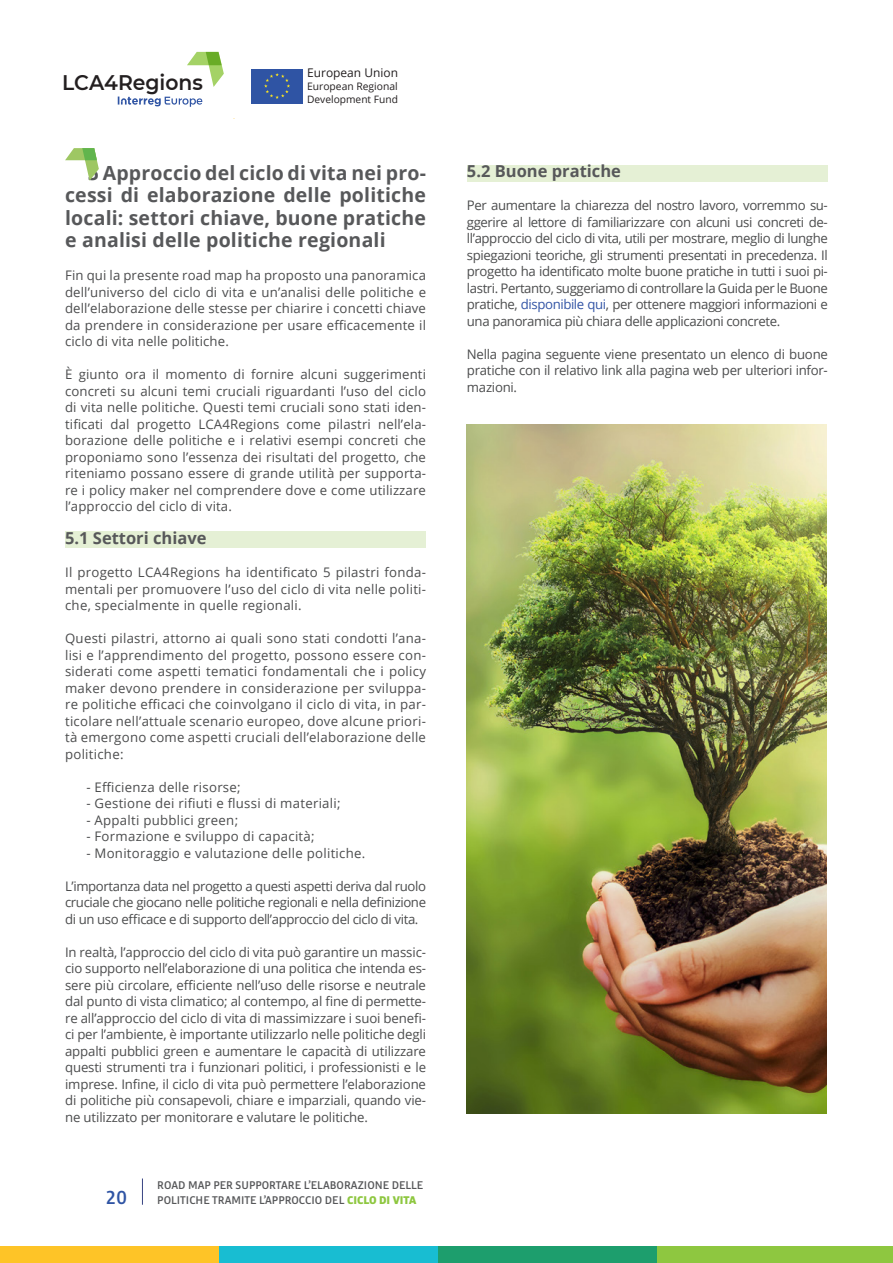
<style>
.page{position:relative;width:893px;height:1263px;background:#fff}
.page>*{position:absolute;margin:0;border:0;box-sizing:border-box;transform-origin:0 0}
.t1{font:600 21.15px "Montserrat";color:#231f20;scale:.96 1}
.t2{font:500 20.25px "Bulo";color:#2f54a4}
.t3{font:700 19.5px/22.5px "Open Sans";letter-spacing:.01em;color:#57585a;text-align:justify}
.t4{font:700 16.5px "Open Sans";color:#57585a}
.t5{font:13.2px/16.5px "Open Sans";letter-spacing:.01em;color:#4b4c4d;text-align:justify}
.t6{font:500 12px/15px "Bulo";color:#57585a}
.t7{font:12px "Open Sans";color:#231f20}
.t8{font:10.35px "Open Sans";color:#231f20}
.t9{font:10.2px "Open Sans";color:#231f20}
.s1{font-weight:900;color:#8ec740}
.s2{color:#3254a5}
</style>
<div class="page">
<img style="left:467px;top:424px;width:359px;height:690px">
<div style="left:65px;top:532px;width:361px;height:16px;background:#e5f0d5"></div>
<div style="left:467px;top:165px;width:361px;height:16px;background:#e5f0d5"></div>
<div style="left:251px;top:69px;width:52px;height:34px;background:#2f54a4"></div>
<svg style="left:264px;top:73px;width:26px;height:26px"></svg>
<svg style="left:118px;top:97px;width:84px;height:10px"></svg>
<svg style="left:187px;top:52px;width:37px;height:35px"></svg>
<svg style="left:142px;top:1178px;width:1px;height:27px"></svg>
<div style="left:0;top:1247px;width:219px;height:16px;background:#fec427"></div>
<div style="left:219px;top:1247px;width:219px;height:16px;background:#18bdd2"></div>
<div style="left:438px;top:1247px;width:219px;height:16px;background:#1d9e6d"></div>
<div style="left:657px;top:1247px;width:236px;height:16px;background:#8ec740"></div>
<svg style="left:65px;top:148px;width:34px;height:33px"></svg>
<h1 class="t1" style="left:62px;top:67px;width:148px">LCA4Regions</h1>
<p class="t7" style="left:307px;top:65px;width:92px">European Union</p>
<p class="t8" style="left:307px;top:79px;width:92px">European Regional</p>
<p class="t9" style="left:307px;top:92px;width:92px">Development Fund</p>
<p class="t3" style="left:65px;top:161px;width:362px;text-indent:23px">5 Approccio del ciclo di vita nei pro&shy;cessi di elaborazione delle politiche locali: settori chiave, buone pratiche e analisi delle politiche regionali</p>
<p class="t5" style="left:65px;top:267px;width:362px">Fin qui la presente road map ha proposto una panoramica dell’universo del ciclo di vita e un’analisi delle politiche e dell’elaborazione delle stesse per chiarire i concetti chiave da prendere in considerazione per usare efficacemente il ciclo di vita nelle politiche.</p>
<p class="t5" style="left:65px;top:366px;width:362px">È giunto ora il momento di fornire alcuni suggerimenti concreti su alcuni temi cruciali riguardanti l’uso del ciclo di vita nelle politiche. Questi temi cruciali sono stati iden&shy;tificati dal progetto LCA4Regions come pilastri nell’ela&shy;borazione delle politiche e i relativi esempi concreti che proponiamo sono l’essenza dei risultati del progetto, che riteniamo possano essere di grande utilità per supporta&shy;re i policy maker nel comprendere dove e come utilizzare l’approccio del ciclo di vita.</p>
<p class="t4" style="left:65px;top:527px;width:143px">5.1 Settori chiave</p>
<p class="t5" style="left:65px;top:564px;width:362px">Il progetto LCA4Regions ha identificato 5 pilastri fonda&shy;mentali per promuovere l’uso del ciclo di vita nelle politi&shy;che, specialmente in quelle regionali.</p>
<p class="t5" style="left:65px;top:630px;width:362px">Questi pilastri, attorno ai quali sono stati condotti l’ana&shy;lisi e l’apprendimento del progetto, possono essere con&shy;siderati come aspetti tematici fondamentali che i policy maker devono prendere in considerazione per sviluppa&shy;re politiche efficaci che coinvolgano il ciclo di vita, in par&shy;ticolare nell’attuale scenario europeo, dove alcune priori&shy;tà emergono come aspetti cruciali dell’elaborazione delle politiche:</p>
<p class="t5" style="left:86px;top:778px;width:156px">- Efficienza delle risorse;</p>
<p class="t5" style="left:86px;top:795px;width:256px">- Gestione dei rifiuti e flussi di materiali;</p>
<p class="t5" style="left:86px;top:811px;width:153px">- Appalti pubblici green;</p>
<p class="t5" style="left:86px;top:828px;width:230px">- Formazione e sviluppo di capacità;</p>
<p class="t5" style="left:86px;top:844px;width:280px">- Monitoraggio e valutazione delle politiche.</p>
<p class="t5" style="left:65px;top:877px;width:362px">L’importanza data nel progetto a questi aspetti deriva dal ruolo cruciale che giocano nelle politiche regionali e nella definizione di un uso efficace e di supporto dell’approccio del ciclo di vita.</p>
<p class="t5" style="left:65px;top:943px;width:362px">In realtà, l’approccio del ciclo di vita può garantire un massic&shy;cio supporto nell’elaborazione di una politica che intenda es&shy;sere più circolare, efficiente nell’uso delle risorse e neutrale dal punto di vista climatico; al contempo, al fine di permette&shy;re all’approccio del ciclo di vita di massimizzare i suoi benefi&shy;ci per l’ambiente, è importante utilizzarlo nelle politiche degli appalti pubblici green e aumentare le capacità di utilizzare questi strumenti tra i funzionari politici, i professionisti e le imprese. Infine, il ciclo di vita può permettere l’elaborazione di politiche più consapevoli, chiare e imparziali, quando vie&shy;ne utilizzato per monitorare e valutare le politiche.</p>
<p class="t2" style="left:106px;top:1184px;width:22px">20</p>
<p class="t6" style="left:157px;top:1178px;width:267px">ROAD MAP PER SUPPORTARE L’ELABORAZIONE DELLE<br>POLITICHE TRAMITE L’APPROCCIO DEL <span class="s1">CICLO DI VITA</span></p>
<p class="t4" style="left:467px;top:160px;width:156px">5.2 Buone pratiche</p>
<p class="t5" style="left:467px;top:197px;width:362px">Per aumentare la chiarezza del nostro lavoro, vorremmo su&shy;ggerire al lettore di familiarizzare con alcuni usi concreti de&shy;ll’approccio del ciclo di vita, utili per mostrare, meglio di lunghe spiegazioni teoriche, gli strumenti presentati in precedenza. Il progetto ha identificato molte buone pratiche in tutti i suoi pi&shy;lastri. Pertanto, suggeriamo di controllare la Guida per le Buone pratiche, <span class="s2">disponibile qui</span>, per ottenere maggiori informazioni e una panoramica più chiara delle applicazioni concrete.</p>
<p class="t5" style="left:467px;top:345px;width:362px">Nella pagina seguente viene presentato un elenco di buone pratiche con il relativo link alla pagina web per ulteriori infor&shy;mazioni.</p>
</div>
